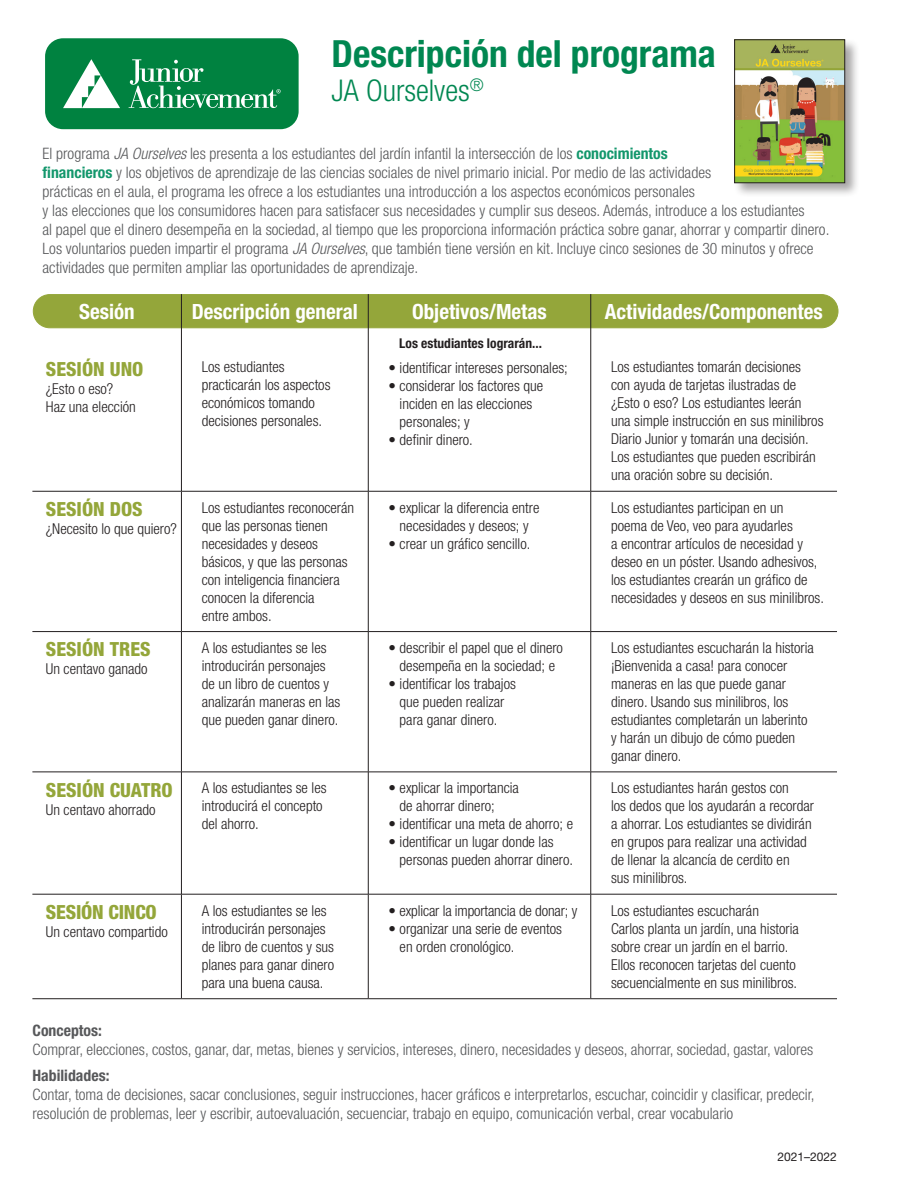
<style>
.page{position:relative;width:918px;height:1188px;background:#fff}
.page>*{position:absolute;margin:0;border:0;box-sizing:border-box;transform-origin:0 0}
.t1{font:700 condensed 37.5px "Helvetica Neue LT Std";color:#008751}
.t2{font:300 condensed 30px "Helvetica Neue LT Std";color:#008751}
.t3{font:700 condensed 21px "Helvetica Neue LT Std";color:#fff}
.t4{font:800 condensed 19.5px "Helvetica Neue LT Std";color:#94a63a}
.t5{font:300 condensed 15.75px/18.9px "Helvetica Neue LT Std";color:#57585a}
.t6{font:700 condensed 15.75px "Helvetica Neue LT Std";color:#57585a}
.t7{font:300 condensed 15px/18px "Helvetica Neue LT Std";color:#231f20}
.t8{font:700 condensed 13.5px "Helvetica Neue LT Std";color:#231f20}
.t9{font:12px "Helvetica Neue LT Std";color:#231f20}
.s1{font-style:italic}
.s2{font-weight:700;color:#13976c}
</style>
<div class="page">
<div style="left:45px;top:38px;width:254px;height:91px;background:#008240;border-radius:18px"></div>
<svg style="left:129px;top:59px;width:152px;height:49px"></svg>
<svg style="left:63px;top:59px;width:57px;height:49px"></svg>
<div style="left:733px;top:38px;width:127px;height:160px;background:#231f20;opacity:.4"></div>
<img style="left:736px;top:42px;width:107px;height:139px">
<div style="left:734px;top:40px;width:111px;height:143px;border:1px solid #231f20"></div>
<div style="left:33px;top:295px;width:805px;height:33px;background:#94a63a;border-radius:17px"></div>
<div style="left:33px;top:294px;width:805px;height:34px;border:1px solid #94a63a;border-radius:17px"></div>
<hr style="left:181px;top:328px;width:1px;height:163px;background:#231f20">
<hr style="left:368px;top:328px;width:1px;height:163px;background:#231f20">
<hr style="left:591px;top:328px;width:1px;height:163px;background:#231f20">
<hr style="left:32px;top:491px;width:149px;height:1px;background:#231f20">
<hr style="left:181px;top:491px;width:187px;height:1px;background:#231f20">
<hr style="left:181px;top:491px;width:1px;height:140px;background:#231f20">
<hr style="left:368px;top:491px;width:223px;height:1px;background:#231f20">
<hr style="left:368px;top:491px;width:1px;height:140px;background:#231f20">
<hr style="left:591px;top:491px;width:246px;height:1px;background:#231f20">
<hr style="left:591px;top:491px;width:1px;height:140px;background:#231f20">
<hr style="left:32px;top:631px;width:149px;height:1px;background:#231f20">
<hr style="left:181px;top:631px;width:187px;height:1px;background:#231f20">
<hr style="left:181px;top:632px;width:1px;height:140px;background:#231f20">
<hr style="left:368px;top:631px;width:223px;height:1px;background:#231f20">
<hr style="left:368px;top:632px;width:1px;height:140px;background:#231f20">
<hr style="left:591px;top:631px;width:246px;height:1px;background:#231f20">
<hr style="left:591px;top:632px;width:1px;height:140px;background:#231f20">
<hr style="left:32px;top:772px;width:149px;height:1px;background:#231f20">
<hr style="left:181px;top:772px;width:187px;height:1px;background:#231f20">
<hr style="left:181px;top:772px;width:1px;height:122px;background:#231f20">
<hr style="left:368px;top:772px;width:223px;height:1px;background:#231f20">
<hr style="left:368px;top:772px;width:1px;height:122px;background:#231f20">
<hr style="left:591px;top:772px;width:246px;height:1px;background:#231f20">
<hr style="left:591px;top:772px;width:1px;height:122px;background:#231f20">
<hr style="left:181px;top:294px;width:1px;height:34px;background:#231f20">
<hr style="left:368px;top:294px;width:1px;height:34px;background:#231f20">
<hr style="left:591px;top:294px;width:1px;height:34px;background:#231f20">
<hr style="left:32px;top:894px;width:149px;height:1px;background:#231f20">
<hr style="left:181px;top:894px;width:187px;height:1px;background:#231f20">
<hr style="left:181px;top:894px;width:1px;height:105px;background:#231f20">
<hr style="left:368px;top:894px;width:223px;height:1px;background:#231f20">
<hr style="left:368px;top:894px;width:1px;height:105px;background:#231f20">
<hr style="left:591px;top:894px;width:246px;height:1px;background:#231f20">
<hr style="left:591px;top:894px;width:1px;height:105px;background:#231f20">
<hr style="left:32px;top:998px;width:149px;height:1px;background:#231f20">
<hr style="left:181px;top:998px;width:187px;height:1px;background:#231f20">
<hr style="left:368px;top:998px;width:223px;height:1px;background:#231f20">
<hr style="left:591px;top:998px;width:246px;height:1px;background:#231f20">
<p class="t1" style="left:332px;top:31px;width:386px">Descripción del programa</p>
<p class="t2" style="left:332px;top:73px;width:154px">JA Ourselves<sup>®</sup></p>
<p class="t5" style="left:43px;top:144px;width:788px">El programa <span class="s1">JA Ourselves</span> les presenta a los estudiantes del jardín infantil la intersección de los <span class="s2">conocimientos<br>financieros</span> y los objetivos de aprendizaje de las ciencias sociales de nivel primario inicial. Por medio de las actividades<br>prácticas en el aula, el programa les ofrece a los estudiantes una introducción a los aspectos económicos personales<br>y las elecciones que los consumidores hacen para satisfacer sus necesidades y cumplir sus deseos. Además, introduce a los estudiantes<br>al papel que el dinero desempeña en la sociedad, al tiempo que les proporciona información práctica sobre ganar, ahorrar y compartir dinero.<br>Los voluntarios pueden impartir el programa <span class="s1">JA Ourselves</span>, que también tiene versión en kit. Incluye cinco sesiones de 30 minutos y ofrece actividades que permiten ampliar las oportunidades de aprendizaje.</p>
<p class="t3" style="left:79px;top:298px;width:57px">Sesión</p>
<p class="t3" style="left:192px;top:298px;width:168px">Descripción general</p>
<p class="t3" style="left:412px;top:298px;width:136px">Objetivos/Metas</p>
<p class="t3" style="left:605px;top:298px;width:219px">Actividades/Componentes</p>
<p class="t4" style="left:46px;top:357px;width:99px">SESIÓN UNO</p>
<p class="t7" style="left:46px;top:379px;width:91px">¿Esto o eso?<br>Haz una elección</p>
<p class="t8" style="left:399px;top:335px;width:144px">Los estudiantes lograrán...</p>
<p class="t7" style="left:389px;top:359px;width:181px">• identificar intereses personales;</p>
<p class="t7" style="left:400px;top:377px;width:145px;text-indent:-11px">• considerar los factores que inciden en las elecciones personales; y</p>
<p class="t7" style="left:389px;top:431px;width:86px">• definir dinero.</p>
<p class="t7" style="left:611px;top:358px;width:214px">Los estudiantes tomarán decisiones con ayuda de tarjetas ilustradas de ¿Esto o eso? Los estudiantes leerán una simple instrucción en sus minilibros Diario Junior y tomarán una decisión.<br>Los estudiantes que pueden escribirán una oración sobre su decisión.</p>
<p class="t7" style="left:202px;top:358px;width:130px">Los estudiantes practicarán los aspectos económicos tomando decisiones personales.</p>
<p class="t4" style="left:46px;top:497px;width:98px">SESIÓN DOS</p>
<p class="t7" style="left:46px;top:520px;width:133px">¿Necesito lo que quiero?</p>
<p class="t7" style="left:202px;top:498px;width:154px">Los estudiantes reconocerán que las personas tienen necesidades y deseos básicos, y que las personas con inteligencia financiera conocen la diferencia<br>entre ambos.</p>
<p class="t7" style="left:389px;top:498px;width:152px;text-align:center">• explicar la diferencia entre necesidades y deseos; y</p>
<p class="t7" style="left:389px;top:534px;width:143px">• crear un gráfico sencillo.</p>
<p class="t7" style="left:611px;top:498px;width:215px">Los estudiantes participan en un<br>poema de Veo, veo para ayudarles<br>a encontrar artículos de necesidad y deseo en un póster. Usando adhesivos, los estudiantes crearán un gráfico de necesidades y deseos en sus minilibros.</p>
<p class="t4" style="left:46px;top:637px;width:106px">SESIÓN TRES</p>
<p class="t7" style="left:46px;top:660px;width:103px">Un centavo ganado</p>
<p class="t7" style="left:202px;top:639px;width:140px">A los estudiantes se les introducirán personajes de un libro de cuentos y analizarán maneras en las que pueden ganar dinero.</p>
<p class="t7" style="left:389px;top:639px;width:176px;text-align:center">• describir el papel que el dinero desempeña en la sociedad; e</p>
<p class="t7" style="left:389px;top:675px;width:129px;text-align:center">• identificar los trabajos que pueden realizar para ganar dinero.</p>
<p class="t7" style="left:611px;top:639px;width:204px">Los estudiantes escucharán la historia ¡Bienvenida a casa! para conocer maneras en las que puede ganar dinero. Usando sus minilibros, los estudiantes completarán un laberinto y harán un dibujo de cómo pueden ganar dinero.</p>
<p class="t4" style="left:46px;top:778px;width:128px">SESIÓN CUATRO</p>
<p class="t7" style="left:46px;top:800px;width:111px">Un centavo ahorrado</p>
<p class="t7" style="left:202px;top:779px;width:126px">A los estudiantes se les introducirá el concepto del ahorro.</p>
<p class="t7" style="left:400px;top:779px;width:121px;text-indent:-11px">• explicar la importancia de ahorrar dinero;</p>
<p class="t7" style="left:389px;top:815px;width:186px">• identificar una meta de ahorro; e</p>
<p class="t7" style="left:400px;top:833px;width:175px;text-indent:-11px">• identificar un lugar donde las personas pueden ahorrar dinero.</p>
<p class="t7" style="left:611px;top:779px;width:204px">Los estudiantes harán gestos con<br>los dedos que los ayudarán a recordar a ahorrar. Los estudiantes se dividirán en grupos para realizar una actividad de llenar la alcancía de cerdito en<br>sus minilibros.</p>
<p class="t4" style="left:46px;top:900px;width:112px">SESIÓN CINCO</p>
<p class="t7" style="left:46px;top:922px;width:123px">Un centavo compartido</p>
<p class="t7" style="left:202px;top:901px;width:134px">A los estudiantes se les introducirán personajes de libro de cuentos y sus planes para ganar dinero para una buena causa.</p>
<p class="t7" style="left:389px;top:901px;width:190px">• explicar la importancia de donar; y</p>
<p class="t7" style="left:400px;top:919px;width:164px;text-indent:-11px">• organizar una serie de eventos en orden cronológico.</p>
<p class="t7" style="left:611px;top:901px;width:189px">Los estudiantes escucharán<br>Carlos planta un jardín, una historia sobre crear un jardín en el barrio.<br>Ellos reconocen tarjetas del cuento secuencialmente en sus minilibros.</p>
<p class="t6" style="left:33px;top:1021px;width:71px">Conceptos:</p>
<p class="t5" style="left:33px;top:1040px;width:782px">Comprar, elecciones, costos, ganar, dar, metas, bienes y servicios, intereses, dinero, necesidades y deseos, ahorrar, sociedad, gastar, valores</p>
<p class="t6" style="left:33px;top:1066px;width:78px">Habilidades:</p>
<p class="t5" style="left:33px;top:1085px;width:784px">Contar, toma de decisiones, sacar conclusiones, seguir instrucciones, hacer gráficos e interpretarlos, escuchar, coincidir y clasificar, predecir, resolución de problemas, leer y escribir, autoevaluación, secuenciar, trabajo en equipo, comunicación verbal, crear vocabulario</p>
<p class="t9" style="left:778px;top:1149px;width:61px">2021–2022</p>
</div>
